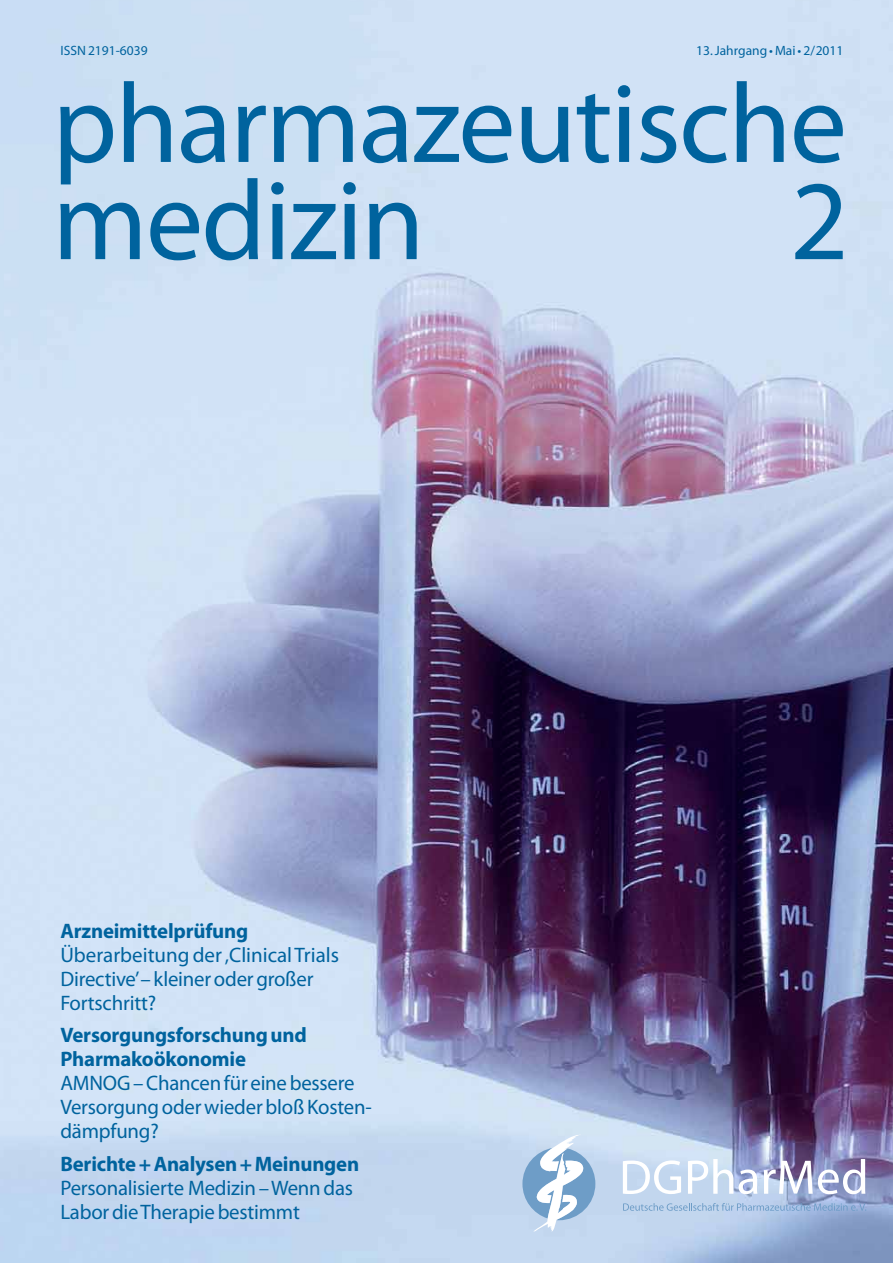
<style>
.page{position:relative;width:893px;height:1263px;background:#fff}
.page>*{position:absolute;margin:0;border:0;box-sizing:border-box;transform-origin:0 0}
.t1{font:114.15px "Myriad Pro";letter-spacing:-.015em;color:#00639e}
.t2{font:113.7px "Myriad Pro";letter-spacing:-.015em;color:#00639e}
.t3{font:21px/24px "Myriad Pro";letter-spacing:-.01em;color:#00639e}
.t4{font:700 21px/24px "Myriad Pro";letter-spacing:-.01em;color:#00639e}
.t5{font:13.5px "Myriad Pro";color:#00639e}
</style>
<div class="page">
<img style="left:0;top:0;width:892px;height:1263px">
<svg style="left:522px;top:1135px;width:73px;height:97px"></svg>
<svg style="left:623px;top:1160px;width:58px;height:34px"></svg>
<svg style="left:688px;top:1159px;width:69px;height:35px"></svg>
<svg style="left:763px;top:1159px;width:102px;height:35px"></svg>
<svg style="left:623px;top:1203px;width:243px;height:8px;background:#a1bdde"></svg>
<p class="t5" style="left:61px;top:43px;width:88px">ISSN 2191-6039</p>
<p class="t5" style="left:696px;top:43px;width:149px">13. Jahrgang • Mai • 2/2011</p>
<h2 class="t2" style="left:52px;top:54px;width:796px">pharmazeutische</h2>
<h1 class="t1" style="left:52px;top:150px;width:373px">medizin</h1>
<h1 class="t1" style="left:790px;top:150px;width:60px">2</h1>
<p class="t4" style="left:60px;top:918px;width:189px">Arzneimittelprüfung</p>
<p class="t3" style="left:60px;top:942px;width:280px">Überarbeitung der ‚Clinical Trials<br>Directive’– kleiner oder großer<br>Fortschritt?</p>
<p class="t4" style="left:60px;top:1022px;width:248px">Versorgungsforschung und<br>Pharmakoökonomie</p>
<p class="t3" style="left:60px;top:1071px;width:313px">AMNOG – Chancen für eine bessere<br>Versorgung oder wieder bloß Kosten&shy;dämpfung?</p>
<p class="t4" style="left:60px;top:1151px;width:300px">Berichte + Analysen + Meinungen</p>
<p class="t3" style="left:60px;top:1175px;width:294px">Personalisierte Medizin – Wenn das<br>Labor die Therapie bestimmt</p>
</div>
